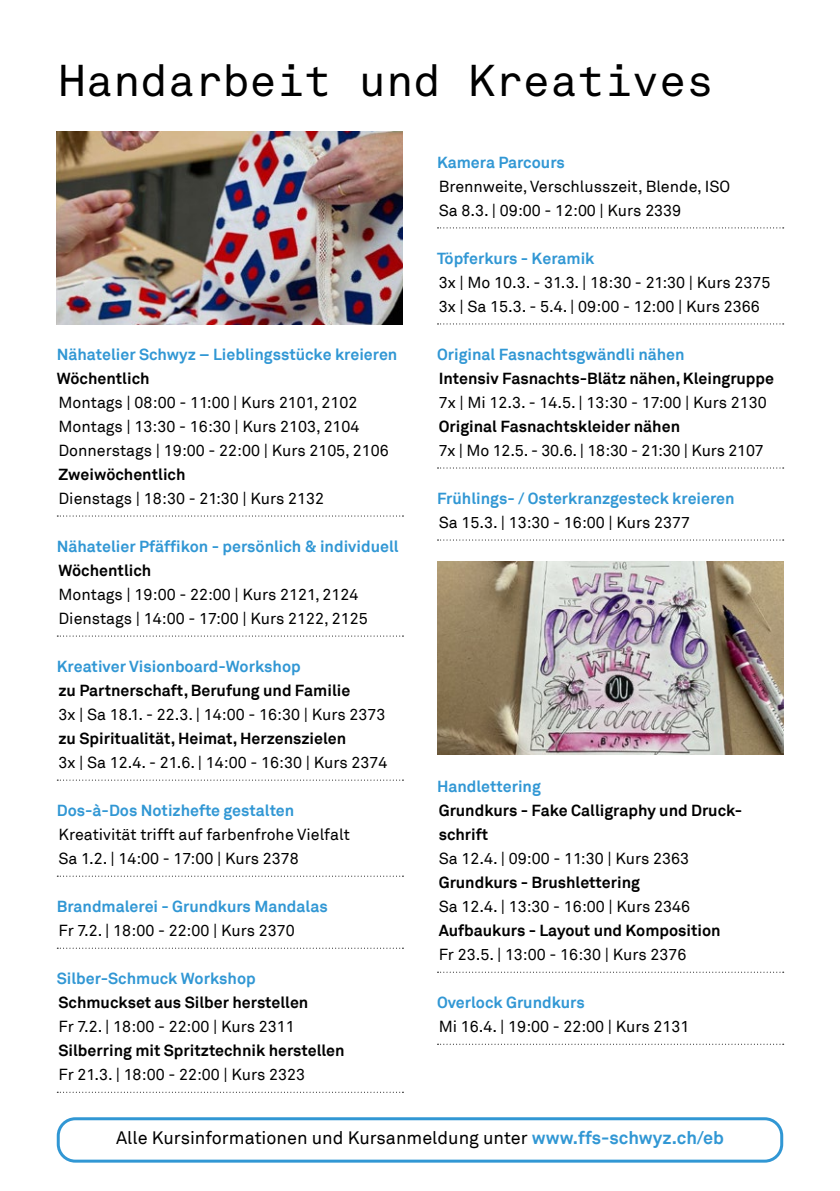
<style>
.page{position:relative;width:840px;height:1191px;background:#fff}
.page>*{position:absolute;margin:0;border:0;box-sizing:border-box;transform-origin:0 0}
.t1{font:44px "Akkurat Mono";color:#000}
.t2{font:18px "Akkurat";color:#000}
.t3{font:16px/24px "Akkurat";color:#000}
.t4{font:700 16px/24px "Akkurat";color:#000}
.t5{font:700 16px "Akkurat";color:#3197d4}
.s1{font-weight:700;color:#3197d4}
</style>
<div class="page">
<div style="left:57px;top:1117px;width:725px;height:45px;border:3px solid #3197d4;border-radius:17px"></div>
<svg style="left:57px;top:515px;width:346px;height:1px"></svg>
<svg style="left:57px;top:635px;width:346px;height:1px"></svg>
<svg style="left:57px;top:779px;width:346px;height:1px"></svg>
<svg style="left:57px;top:875px;width:346px;height:1px"></svg>
<svg style="left:57px;top:947px;width:346px;height:1px"></svg>
<svg style="left:57px;top:1091px;width:346px;height:1px"></svg>
<svg style="left:437px;top:227px;width:346px;height:1px"></svg>
<svg style="left:437px;top:323px;width:346px;height:1px"></svg>
<svg style="left:437px;top:467px;width:346px;height:1px"></svg>
<svg style="left:437px;top:539px;width:346px;height:1px"></svg>
<svg style="left:437px;top:971px;width:346px;height:1px"></svg>
<svg style="left:437px;top:1043px;width:346px;height:1px"></svg>
<img style="left:57px;top:132px;width:346px;height:193px">
<img style="left:437px;top:561px;width:345px;height:193px">
<h1 class="t1" style="left:58px;top:54px;width:656px">Handarbeit und Kreatives</h1>
<p class="t5" style="left:57px;top:344px;width:342px">Nähatelier Schwyz – Lieblingsstücke kreieren</p>
<p class="t4" style="left:57px;top:366px;width:94px">Wöchentlich</p>
<p class="t3" style="left:58px;top:391px;width:331px">Montags | 08:00 - 11:00 | Kurs 2101, 2102<br>Montags | 13:30 - 16:30 | Kurs 2103, 2104<br>Donnerstags | 19:00 - 22:00 | Kurs 2105, 2106</p>
<p class="t4" style="left:58px;top:462px;width:128px">Zweiwöchentlich</p>
<p class="t3" style="left:58px;top:487px;width:267px">Dienstags | 18:30 - 21:30 | Kurs 2132</p>
<p class="t5" style="left:57px;top:536px;width:343px">Nähatelier Pfäffikon - persönlich &amp; individuell</p>
<p class="t4" style="left:58px;top:558px;width:94px">Wöchentlich</p>
<p class="t3" style="left:58px;top:583px;width:310px">Montags | 19:00 - 22:00 | Kurs 2121, 2124<br>Dienstags | 14:00 - 17:00 | Kurs 2122, 2125</p>
<p class="t5" style="left:57px;top:656px;width:245px">Kreativer Visionboard-Workshop</p>
<p class="t4" style="left:58px;top:678px;width:293px">zu Partnerschaft, Berufung und Familie</p>
<p class="t3" style="left:58px;top:703px;width:328px">3x | Sa 18.1. - 22.3. | 14:00 - 16:30 | Kurs 2373</p>
<p class="t4" style="left:58px;top:726px;width:289px">zu Spiritualität, Heimat, Herzenszielen</p>
<p class="t3" style="left:58px;top:751px;width:330px">3x | Sa 12.4. - 21.6. | 14:00 - 16:30 | Kurs 2374</p>
<p class="t5" style="left:57px;top:800px;width:239px">Dos-à-Dos Notizhefte gestalten</p>
<p class="t3" style="left:58px;top:823px;width:293px">Kreativität trifft auf farbenfrohe Vielfalt<br>Sa 1.2. | 14:00 - 17:00 | Kurs 2378</p>
<p class="t5" style="left:57px;top:896px;width:272px">Brandmalerei - Grundkurs Mandalas</p>
<p class="t3" style="left:58px;top:919px;width:238px">Fr 7.2. | 18:00 - 22:00 | Kurs 2370</p>
<p class="t5" style="left:57px;top:968px;width:200px">Silber-Schmuck Workshop</p>
<p class="t4" style="left:58px;top:990px;width:251px">Schmuckset aus Silber herstellen</p>
<p class="t3" style="left:58px;top:1015px;width:238px">Fr 7.2. | 18:00 - 22:00 | Kurs 2311</p>
<p class="t4" style="left:58px;top:1038px;width:287px">Silberring mit Spritztechnik herstellen</p>
<p class="t3" style="left:58px;top:1063px;width:248px">Fr 21.3. | 18:00 - 22:00 | Kurs 2323</p>
<p class="t5" style="left:437px;top:152px;width:129px">Kamera Parcours</p>
<p class="t3" style="left:438px;top:175px;width:293px">Brennweite, Verschlusszeit, Blende, ISO<br>Sa 8.3. | 09:00 - 12:00 | Kurs 2339</p>
<p class="t5" style="left:437px;top:248px;width:159px">Töpferkurs - Keramik</p>
<p class="t3" style="left:438px;top:271px;width:333px">3x | Mo 10.3. - 31.3. | 18:30 - 21:30 | Kurs 2375<br>3x | Sa 15.3. - 5.4. | 09:00 - 12:00 | Kurs 2366</p>
<p class="t5" style="left:437px;top:344px;width:249px">Original Fasnachtsgwändli nähen</p>
<p class="t4" style="left:438px;top:366px;width:336px">Intensiv Fasnachts-Blätz nähen, Kleingruppe</p>
<p class="t3" style="left:438px;top:391px;width:329px">7x | Mi 12.3. - 14.5. | 13:30 - 17:00 | Kurs 2130</p>
<p class="t4" style="left:438px;top:414px;width:243px">Original Fasnachtskleider nähen</p>
<p class="t3" style="left:438px;top:439px;width:326px">7x | Mo 12.5. - 30.6. | 18:30 - 21:30 | Kurs 2107</p>
<p class="t5" style="left:437px;top:488px;width:299px">Frühlings- / Osterkranzgesteck kreieren</p>
<p class="t3" style="left:438px;top:511px;width:253px">Sa 15.3. | 13:30 - 16:00 | Kurs 2377</p>
<p class="t5" style="left:437px;top:776px;width:105px">Handlettering</p>
<p class="t4" style="left:438px;top:798px;width:305px">Grundkurs - Fake Calligraphy und Druck&shy;schrift</p>
<p class="t3" style="left:438px;top:847px;width:251px">Sa 12.4. | 09:00 - 11:30 | Kurs 2363</p>
<p class="t4" style="left:438px;top:870px;width:203px">Grundkurs - Brushlettering</p>
<p class="t3" style="left:438px;top:895px;width:253px">Sa 12.4. | 13:30 - 16:00 | Kurs 2346</p>
<p class="t4" style="left:438px;top:918px;width:283px">Aufbaukurs - Layout und Komposition</p>
<p class="t3" style="left:438px;top:943px;width:249px">Fr 23.5. | 13:00 - 16:30 | Kurs 2376</p>
<p class="t5" style="left:437px;top:992px;width:149px">Overlock Grundkurs</p>
<p class="t3" style="left:438px;top:1015px;width:252px">Mi 16.4. | 19:00 - 22:00 | Kurs 2131</p>
<p class="t2" style="left:116px;top:1126px;width:609px">Alle Kursinformationen und Kursanmeldung unter <span class="s1">www.ffs-schwyz.ch/eb</span></p>
</div>
